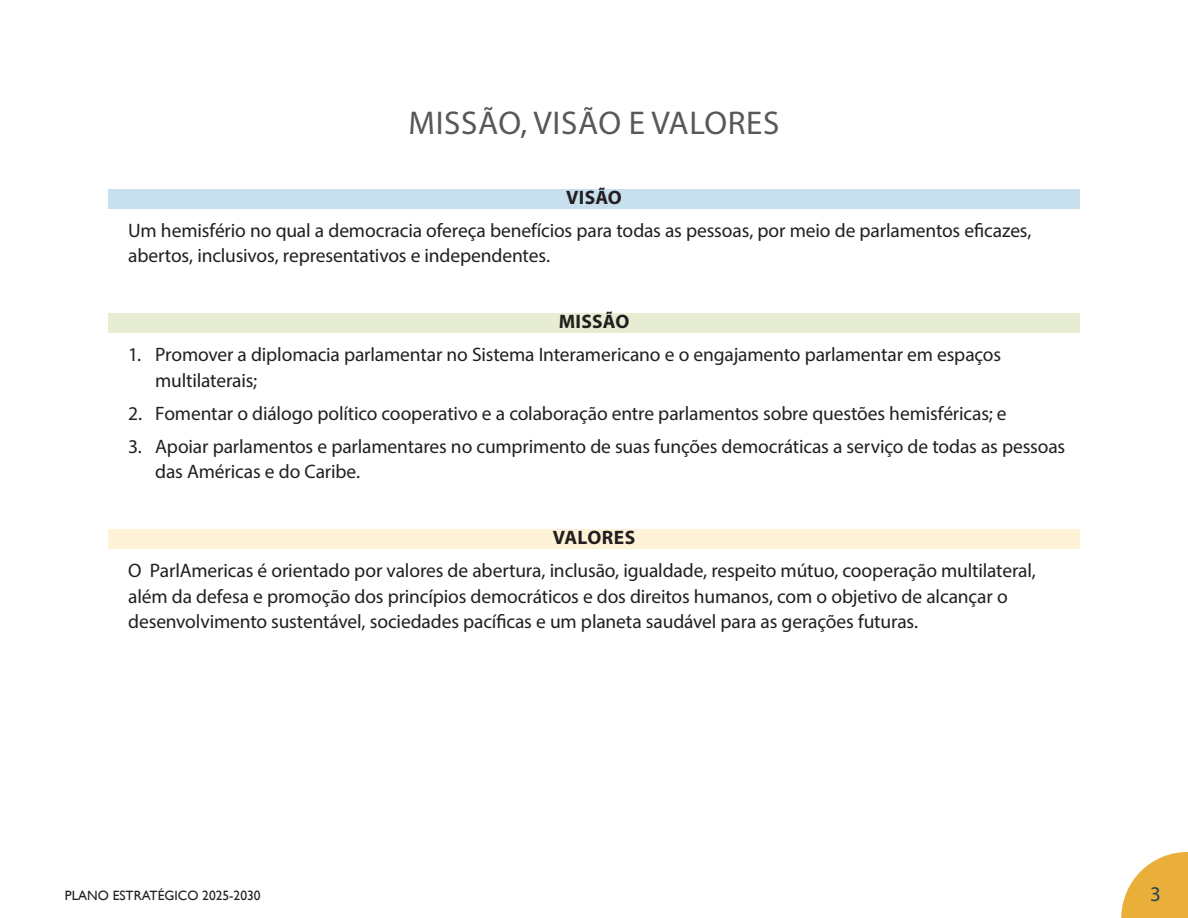
<style>
.page{position:relative;width:1188px;height:918px;background:#fff}
.page>*{position:absolute;margin:0;border:0;box-sizing:border-box;transform-origin:0 0}
.H2_-_Heading{font:33px "Myriad Pro";letter-spacing:.02em;color:#57585a}
.t1{font:21px "Myriad Pro";color:#274453}
.Body_paragraph{font:19.5px/25.5px "Myriad Pro";letter-spacing:-.01em;color:#231f20}
.Body_paragraph-2{font:700 19.5px "Myriad Pro";letter-spacing:.01em;color:#231f20}
.t2{font:13.5px "Gill Sans";color:#231f20}
</style>
<div class="page">
<svg style="left:1121px;top:852px;width:67px;height:66px"></svg>
<div style="left:108px;top:189px;width:972px;height:19px;background:#c8dfee"></div>
<div style="left:108px;top:314px;width:972px;height:19px;background:#e6edd2"></div>
<div style="left:108px;top:530px;width:972px;height:19px;background:#fff3d7"></div>
<p class="H2_-_Heading" style="left:409px;top:103px;width:372px">MISSÃO, VISÃO E VALORES</p>
<p class="Body_paragraph-2" style="left:566px;top:184px;width:57px">VISÃO</p>
<p class="Body_paragraph" style="left:128px;top:217px;width:905px">Um hemisfério no qual a democracia ofereça benefícios para todas as pessoas, por meio de parlamentos eficazes, abertos, inclusivos, representativos e independentes.</p>
<p class="Body_paragraph-2" style="left:559px;top:309px;width:72px">MISSÃO</p>
<p class="Body_paragraph" style="left:155px;top:342px;width:847px;text-indent:-27px">1. Promover a diplomacia parlamentar no Sistema Interamericano e o engajamento parlamentar em espaços multilaterais;</p>
<p class="Body_paragraph" style="left:128px;top:400px;width:880px">2. Fomentar o diálogo político cooperativo e a colaboração entre parlamentos sobre questões hemisféricas; e</p>
<p class="Body_paragraph" style="left:155px;top:433px;width:912px;text-indent:-27px">3. Apoiar parlamentos e parlamentares no cumprimento de suas funções democráticas a serviço de todas as pessoas das Américas e do Caribe.</p>
<p class="Body_paragraph-2" style="left:553px;top:525px;width:84px">VALORES</p>
<p class="Body_paragraph" style="left:128px;top:558px;width:909px">O ParlAmericas é orientado por valores de abertura, inclusão, igualdade, respeito mútuo, cooperação multilateral, além da defesa e promoção dos princípios democráticos e dos direitos humanos, com o objetivo de alcançar o desenvolvimento sustentável, sociedades pacíficas e um planeta saudável para as gerações futuras.</p>
<p class="t2" style="left:65px;top:888px;width:197px">PLANO ESTRATÉGICO 2025-2030</p>
<p class="t1" style="left:1150px;top:881px;width:12px">3</p>
</div>
